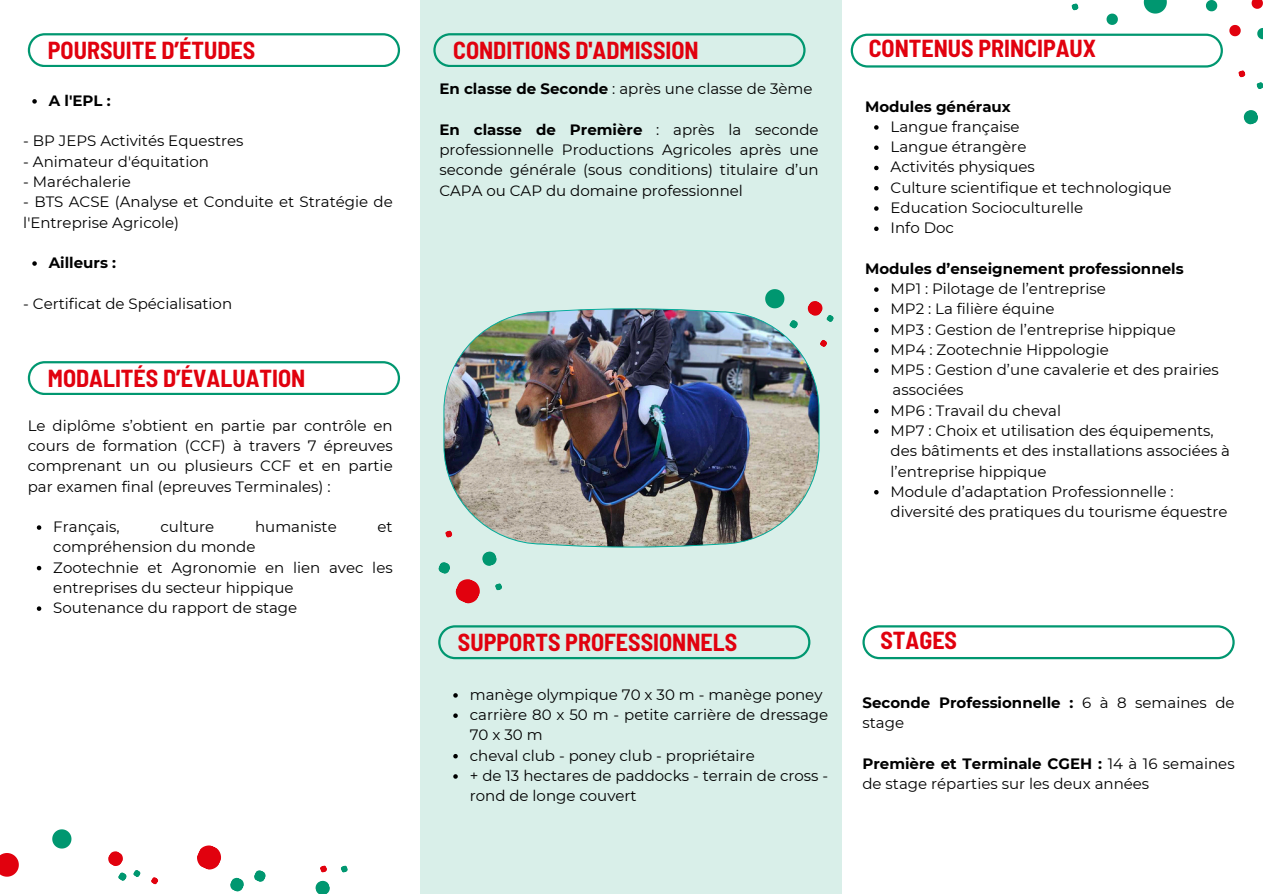
<style>
.page{position:relative;width:1263px;height:894px;background:#fff}
.page>*{position:absolute;margin:0;border:0;box-sizing:border-box;transform-origin:0 0}
.t1{font:700 semi-condensed 24px "Barlow";color:#e1010e}
.t2{font:15px/20.2px "Montserrat";color:#000}
.t3{font:700 15px/20.2px "Montserrat";color:#000}
.s1{font-weight:700}
.s2{font-weight:400}
</style>
<div class="page">
<div style="left:421px;top:0;width:421px;height:893px;background:#d9efe9"></div>
<svg style="left:433px;top:33px;width:373px;height:34px"></svg>
<svg style="left:438px;top:625px;width:372px;height:33px"></svg>
<img style="left:443px;top:308px;width:376px;height:239px">
<svg style="left:28px;top:33px;width:372px;height:34px"></svg>
<svg style="left:28px;top:361px;width:372px;height:34px"></svg>
<svg style="left:254px;top:870px;width:12px;height:12px"></svg>
<svg style="left:197px;top:845px;width:47px;height:47px"></svg>
<svg style="left:0;top:853px;width:19px;height:23px"></svg>
<svg style="left:52px;top:829px;width:19px;height:19px"></svg>
<svg style="left:341px;top:865px;width:7px;height:8px"></svg>
<svg style="left:315px;top:865px;width:15px;height:28px"></svg>
<svg style="left:151px;top:877px;width:8px;height:8px"></svg>
<svg style="left:108px;top:851px;width:33px;height:30px"></svg>
<svg style="left:1229px;top:25px;width:12px;height:11px"></svg>
<svg style="left:1106px;top:14px;width:12px;height:11px"></svg>
<svg style="left:1144px;top:0;width:22px;height:13px"></svg>
<svg style="left:1206px;top:0;width:11px;height:11px"></svg>
<svg style="left:1251px;top:0;width:12px;height:9px"></svg>
<svg style="left:1257px;top:28px;width:6px;height:11px"></svg>
<svg style="left:1238px;top:70px;width:8px;height:8px"></svg>
<svg style="left:1256px;top:82px;width:7px;height:7px"></svg>
<svg style="left:1243px;top:110px;width:15px;height:15px"></svg>
<svg style="left:1071px;top:3px;width:8px;height:8px"></svg>
<svg style="left:765px;top:289px;width:19px;height:19px"></svg>
<svg style="left:820px;top:340px;width:7px;height:7px"></svg>
<svg style="left:805px;top:301px;width:29px;height:22px"></svg>
<svg style="left:788px;top:319px;width:11px;height:10px"></svg>
<svg style="left:445px;top:529px;width:8px;height:9px"></svg>
<svg style="left:438px;top:551px;width:64px;height:53px"></svg>
<svg style="left:851px;top:34px;width:372px;height:33px"></svg>
<svg style="left:862px;top:625px;width:373px;height:33px"></svg>
<svg style="left:32px;top:99px;width:5px;height:5px"></svg>
<svg style="left:32px;top:261px;width:5px;height:5px"></svg>
<svg style="left:37px;top:525px;width:4px;height:4px"></svg>
<svg style="left:37px;top:565px;width:4px;height:5px"></svg>
<svg style="left:37px;top:606px;width:4px;height:4px"></svg>
<svg style="left:453px;top:693px;width:5px;height:4px"></svg>
<svg style="left:453px;top:713px;width:5px;height:4px"></svg>
<svg style="left:453px;top:754px;width:5px;height:4px"></svg>
<svg style="left:453px;top:774px;width:5px;height:4px"></svg>
<svg style="left:874px;top:125px;width:5px;height:5px"></svg>
<svg style="left:874px;top:145px;width:5px;height:5px"></svg>
<svg style="left:874px;top:166px;width:5px;height:4px"></svg>
<svg style="left:874px;top:186px;width:5px;height:4px"></svg>
<svg style="left:874px;top:206px;width:5px;height:5px"></svg>
<svg style="left:874px;top:226px;width:5px;height:5px"></svg>
<svg style="left:874px;top:287px;width:5px;height:5px"></svg>
<svg style="left:874px;top:307px;width:5px;height:5px"></svg>
<svg style="left:874px;top:328px;width:5px;height:4px"></svg>
<svg style="left:874px;top:348px;width:5px;height:4px"></svg>
<svg style="left:874px;top:368px;width:5px;height:5px"></svg>
<svg style="left:874px;top:409px;width:5px;height:4px"></svg>
<svg style="left:874px;top:429px;width:5px;height:4px"></svg>
<svg style="left:874px;top:490px;width:5px;height:4px"></svg>
<p class="t1" style="left:48px;top:35px;width:209px">POURSUITE D’ÉTUDES</p>
<p class="t3" style="left:49px;top:90px;width:63px">A l'EPL :</p>
<p class="t2" style="left:23px;top:131px;width:222px">- BP JEPS Activités Equestres</p>
<p class="t2" style="left:23px;top:151px;width:187px">- Animateur d'équitation</p>
<p class="t2" style="left:23px;top:171px;width:109px">- Maréchalerie</p>
<p class="t2" style="left:23px;top:192px;width:371px">- BTS ACSE (Analyse et Conduite et Stratégie de l'Entreprise Agricole)</p>
<p class="t3" style="left:49px;top:252px;width:69px">Ailleurs :</p>
<h1 class="t2" style="left:23px;top:293px;width:210px">- Certificat de Spécialisation</h1>
<p class="t1" style="left:48px;top:362px;width:259px">MODALITÉS D’ÉVALUATION</p>
<p class="t2" style="left:28px;top:415px;width:366px;text-align:justify">Le diplôme s’obtient en partie par contrôle en cours de formation (CCF) à travers 7 épreuves comprenant un ou plusieurs CCF et en partie par examen final (epreuves Terminales) :</p>
<p class="t2" style="left:53px;top:516px;width:68px">Français,</p>
<p class="t2" style="left:160px;top:516px;width:55px">culture</p>
<p class="t2" style="left:255px;top:516px;width:83px">humaniste</p>
<p class="t2" style="left:378px;top:516px;width:17px">et</p>
<p class="t2" style="left:53px;top:536px;width:204px">compréhension du monde</p>
<p class="t2" style="left:53px;top:557px;width:341px">Zootechnie et Agronomie en lien avec les entreprises du secteur hippique</p>
<p class="t2" style="left:53px;top:597px;width:246px">Soutenance du rapport de stage</p>
<p class="t1" style="left:453px;top:35px;width:247px">CONDITIONS D'ADMISSION</p>
<p class="t2" style="left:439px;top:79px;width:375px"><span class="s1">En classe de Seconde</span> : après une classe de 3ème</p>
<p class="t2" style="left:439px;top:119px;width:381px;text-align:justify"><span class="s1">En classe de Première</span> : après la seconde professionnelle Productions Agricoles après une seconde générale (sous conditions) titulaire d’un CAPA ou CAP du domaine professionnel</p>
<h1 class="t1" style="left:869px;top:33px;width:229px">CONTENUS PRINCIPAUX</h1>
<p class="t3" style="left:865px;top:96px;width:147px">Modules généraux</p>
<p class="t2" style="left:891px;top:116px;width:130px">Langue française</p>
<p class="t2" style="left:891px;top:137px;width:137px">Langue étrangère</p>
<h1 class="t2" style="left:891px;top:157px;width:146px">Activités physiques</h1>
<p class="t2" style="left:891px;top:177px;width:283px">Culture scientifique et technologique</p>
<p class="t2" style="left:891px;top:197px;width:194px">Education Socioculturelle</p>
<p class="t2" style="left:891px;top:218px;width:65px">Info Doc</p>
<p class="t3" style="left:865px;top:258px;width:320px">Modules d’enseignement professionnels</p>
<p class="t2" style="left:891px;top:278px;width:217px">MP1 : Pilotage de l’entreprise</p>
<p class="t2" style="left:891px;top:299px;width:166px">MP2 : La filière équine</p>
<p class="t2" style="left:891px;top:319px;width:287px">MP3 : Gestion de l’entreprise hippique</p>
<p class="t2" style="left:891px;top:339px;width:220px">MP4 : Zootechnie Hippologie</p>
<p class="t2" style="left:891px;top:359px;width:330px">MP5 : Gestion d’une cavalerie et des prairies</p>
<p class="t2" style="left:893px;top:380px;width:72px">associées</p>
<p class="t2" style="left:891px;top:400px;width:172px">MP6 : Travail du cheval</p>
<p class="t2" style="left:891px;top:420px;width:341px">MP7 : Choix et utilisation des équipements, des bâtiments et des installations associées à l’entreprise hippique</p>
<p class="t2" style="left:891px;top:481px;width:338px">Module d’adaptation Professionnelle : diversité des pratiques du tourisme équestre</p>
<p class="t1" style="left:458px;top:626px;width:281px">SUPPORTS PROFESSIONNELS</p>
<p class="t2" style="left:470px;top:684px;width:354px">manège olympique 70 x 30 m - manège poney</p>
<p class="t2" style="left:470px;top:704px;width:360px">carrière 80 x 50 m - petite carrière de dressage<br>70x30m</p>
<p class="t2" style="left:470px;top:745px;width:286px">cheval club - poney club - propriétaire</p>
<p class="t2" style="left:470px;top:765px;width:360px">+ de 13 hectares de paddocks - terrain de cross - rond de longe couvert</p>
<p class="t1" style="left:880px;top:624px;width:78px">STAGES</p>
<p class="t3" style="left:862px;top:692px;width:374px">Seconde Professionnelle : <span class="s2">6 à 8 semaines de stage</span></p>
<p class="t2" style="left:862px;top:752px;width:374px"><span class="s1">Première et Terminale CGEH :</span> 14 à 16 semaines de stage réparties sur les deux années</p>
</div>
